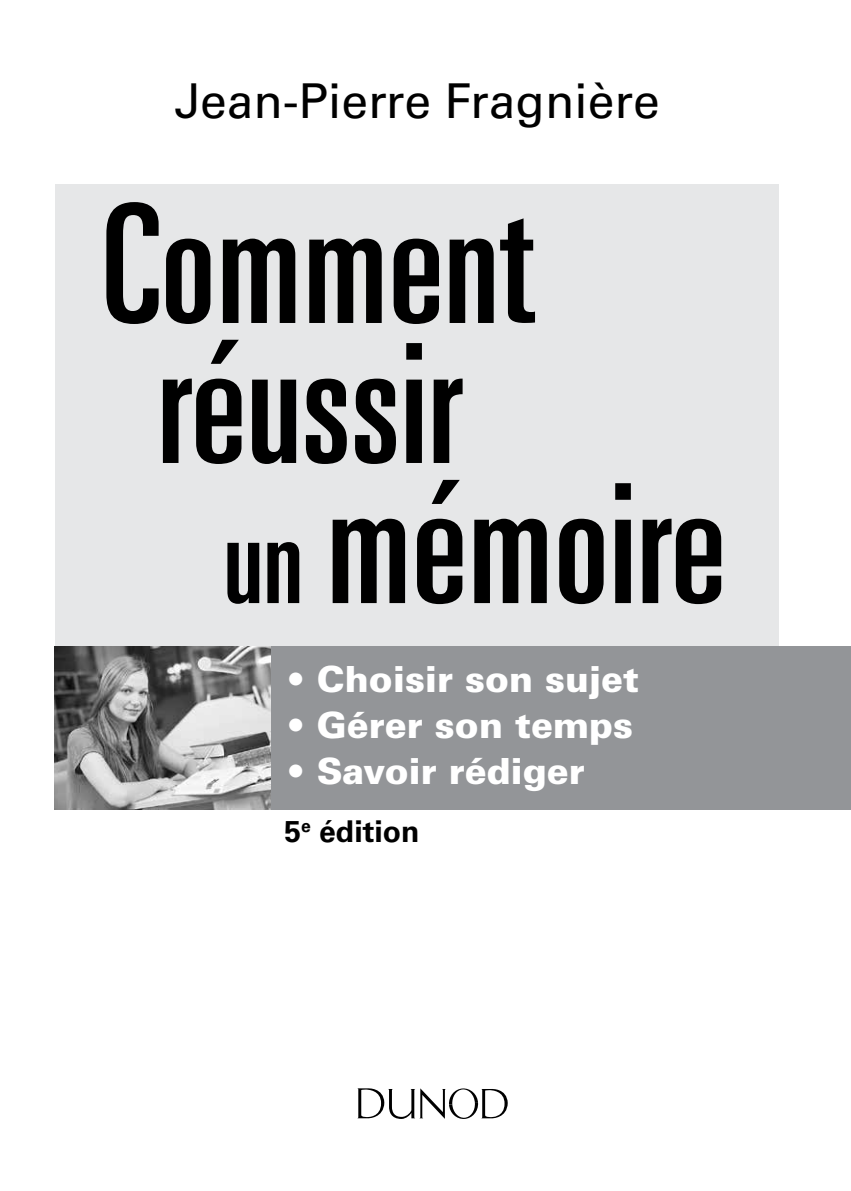
<style>
.page{position:relative;width:851px;height:1191px;background:#fff}
.page>*{position:absolute;margin:0;border:0;box-sizing:border-box;transform-origin:0 0}
.t1{font:ultra-condensed 166px "Univers LT Std";color:#000}
.t2{font:48px "Univers LT Std";color:#000}
.t3{font:900 36px "Univers LT Std";color:#fff}
.t4{font:700 30px "Univers LT Std";color:#000}
.s1{font-size:120px}
</style>
<div class="page">
<div style="left:55px;top:184px;width:723px;height:462px;background:#e6e7e8"></div>
<div style="left:249px;top:646px;width:601px;height:164px;background:#939598"></div>
<img style="left:54px;top:646px;width:216px;height:164px">
<svg style="left:357px;top:1088px;width:150px;height:31px"></svg>
<h2 class="t2" style="left:174px;top:73px;width:487px">Jean-Pierre Fragnière</h2>
<h1 class="t1" style="left:102px;top:169px;width:432px">Comment</h1>
<h1 class="t1" style="left:157px;top:309px;width:306px">réussir</h1>
<h1 class="t1" style="left:223px;top:449px;width:504px"><span class="s1">un</span> mémoire</h1>
<p class="t3" style="left:287px;top:656px;width:354px">• Choisir son sujet</p>
<p class="t3" style="left:287px;top:702px;width:347px">• Gérer son temps</p>
<p class="t3" style="left:287px;top:748px;width:299px">• Savoir rédiger</p>
<p class="t4" style="left:284px;top:813px;width:136px">5<sup>e</sup> édition</p>
</div>
